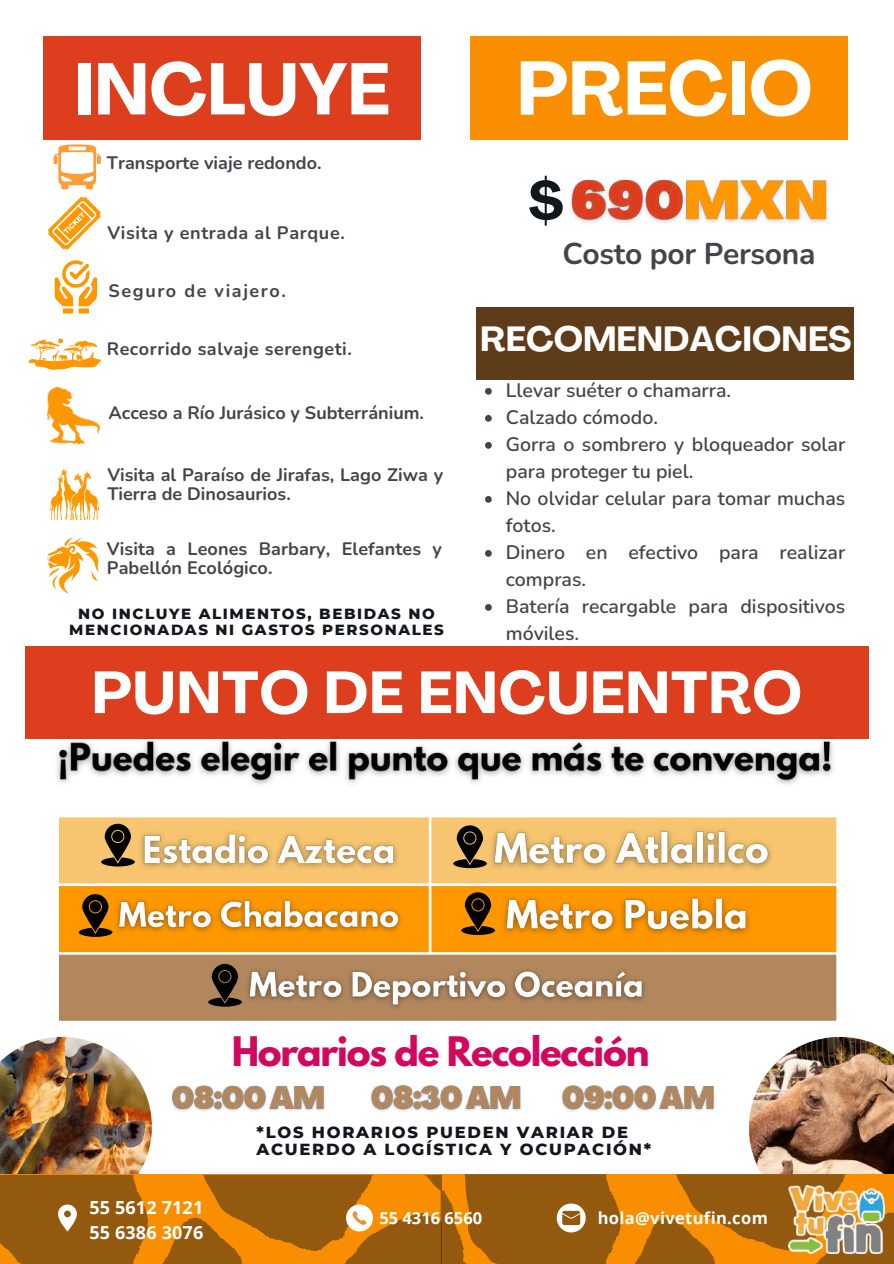
<style>
.page{position:relative;width:894px;height:1264px;background:#fff}
.page>*{position:absolute;margin:0;border:0;box-sizing:border-box;transform-origin:0 0}
.t1{font:700 75px "Agrandir";color:#fff}
.t2{font:700 72px "Agrandir";color:#fff}
.t3{font:700 58.5px "Agrandir";letter-spacing:.015em;color:#fff}
.t4{font:700 52.5px "Agrandir";color:#11171d}
.t5{font:700 36px "League Spartan";letter-spacing:-.035em;color:#d1085d}
.t6{font:700 34.5px "Agrandir";color:#fff}
.t7{font:700 30px "Nunito";letter-spacing:-.01em;color:#41464b}
.t8{font:600 19.5px/27px "Nunito";color:#41464b}
.t9{font:700 18px/19.2px "Nunito";letter-spacing:.005em;color:#41464b}
.t10{font:700 18px "Nunito";letter-spacing:.03em;color:#41464b}
.t11{font:700 18px "Nunito";letter-spacing:.035em;color:#41464b}
.t12{font:700 18px/24.8px "Open Sans";letter-spacing:.01em;color:#fff}
.t13{font:700 18px "Nunito";letter-spacing:.09em;color:#41464b}
.t14{font:700 16.5px "Open Sans";letter-spacing:.02em;color:#fff}
.t15{font:700 16.5px "Open Sans";color:#fff}
.t16{font:800 16.35px/17.2px "Montserrat";letter-spacing:.105em;color:#11171d}
.t17{font:800 15px/15.8px "Montserrat";letter-spacing:.105em;color:#11171d;text-align:center}
</style>
<div class="page">
<img style="left:0;top:1036px;width:152px;height:138px">
<img style="left:748px;top:1036px;width:145px;height:138px">
<div style="left:43px;top:36px;width:378px;height:104px;background:#dc3e1e"></div>
<div style="left:470px;top:36px;width:377px;height:104px;background:#f98e00"></div>
<div style="left:475px;top:307px;width:378px;height:73px;background:#5e3b19"></div>
<div style="left:25px;top:646px;width:843px;height:92px;background:#dc3e1e"></div>
<svg style="left:0;top:1174px;width:893px;height:89px;background:#b46c0e"></svg>
<svg style="left:54px;top:144px;width:47px;height:45px"></svg>
<img style="left:788px;top:1185px;width:96px;height:68px">
<svg style="left:47px;top:538px;width:52px;height:56px"></svg>
<svg style="left:29px;top:338px;width:72px;height:32px"></svg>
<svg style="left:55px;top:260px;width:42px;height:53px"></svg>
<svg style="left:48px;top:197px;width:53px;height:53px"></svg>
<img style="left:48px;top:387px;width:51px;height:56px">
<svg style="left:50px;top:469px;width:49px;height:51px"></svg>
<svg style="left:485px;top:388px;width:6px;height:7px"></svg>
<svg style="left:485px;top:415px;width:6px;height:7px"></svg>
<svg style="left:485px;top:442px;width:6px;height:7px"></svg>
<svg style="left:485px;top:496px;width:6px;height:7px"></svg>
<svg style="left:485px;top:550px;width:6px;height:7px"></svg>
<svg style="left:485px;top:604px;width:6px;height:7px"></svg>
<img style="left:171px;top:1085px;width:154px;height:26px">
<img style="left:569px;top:179px;width:108px;height:44px">
<img style="left:677px;top:179px;width:151px;height:44px">
<div style="left:59px;top:817px;width:777px;height:66px;background:#f7c56f"></div>
<div style="left:59px;top:886px;width:777px;height:66px;background:#ff9700"></div>
<div style="left:57px;top:953px;width:780px;height:69px;background:#b2875d"></div>
<hr style="left:56px;top:817px;width:3px;height:203px;background:#fff">
<hr style="left:428px;top:817px;width:3px;height:135px;background:#fff">
<hr style="left:836px;top:817px;width:2px;height:203px;background:#fff">
<hr style="left:56px;top:952px;width:782px;height:2px;background:#fff">
<hr style="left:56px;top:1020px;width:782px;height:3px;background:#fff">
<img style="left:134px;top:824px;width:271px;height:52px">
<img style="left:108px;top:892px;width:301px;height:47px">
<img style="left:482px;top:820px;width:298px;height:58px">
<img style="left:495px;top:888px;width:262px;height:54px">
<svg style="left:101px;top:823px;width:34px;height:43px"></svg>
<div style="left:112px;top:830px;width:11px;height:12px;background:#000;border-radius:50%"></div>
<svg style="left:79px;top:894px;width:33px;height:42px"></svg>
<div style="left:90px;top:901px;width:11px;height:11px;background:#000;border-radius:50%"></div>
<svg style="left:461px;top:892px;width:34px;height:43px"></svg>
<div style="left:472px;top:899px;width:11px;height:11px;background:#000;border-radius:50%"></div>
<svg style="left:453px;top:825px;width:34px;height:43px"></svg>
<div style="left:464px;top:832px;width:11px;height:11px;background:#000;border-radius:50%"></div>
<img style="left:48px;top:738px;width:793px;height:47px">
<svg style="left:208px;top:963px;width:31px;height:43px"></svg>
<div style="left:219px;top:970px;width:11px;height:12px;background:#000;border-radius:50%"></div>
<img style="left:239px;top:969px;width:406px;height:39px">
<img style="left:370px;top:1085px;width:151px;height:27px">
<img style="left:561px;top:1084px;width:154px;height:28px">
<h2 class="t2" style="left:74px;top:60px;width:317px">INCLUYE</h2>
<h1 class="t1" style="left:516px;top:58px;width:297px">PRECIO</h1>
<p class="t9" style="left:107px;top:154px;width:216px">Transporte viaje redondo.</p>
<p class="t11" style="left:107px;top:220px;width:239px">Visita y entrada al Parque.</p>
<p class="t13" style="left:108px;top:279px;width:179px">Seguro de viajero.</p>
<p class="t10" style="left:107px;top:337px;width:246px">Recorrido salvaje serengeti.</p>
<p class="t9" style="left:108px;top:403px;width:317px">Acceso a Río Jurásico y Subterránium.</p>
<p class="t9" style="left:107px;top:465px;width:337px">Visita al Paraíso de Jirafas, Lago Ziwa y<br>Tierra de Dinosaurios.</p>
<p class="t9" style="left:107px;top:539px;width:336px">Visita a Leones Barbary, Elefantes y<br>Pabellón Ecológico.</p>
<p class="t17" style="left:69px;top:605px;width:376px">NO INCLUYE ALIMENTOS, BEBIDAS NO<br>MENCIONADAS NI GASTOS PERSONALES</p>
<h3 class="t4" style="left:528px;top:179px;width:37px">$</h3>
<h3 class="t7" style="left:562px;top:233px;width:254px">Costo por Persona</h3>
<h3 class="t6" style="left:480px;top:325px;width:372px">RECOMENDACIONES</h3>
<p class="t8" style="left:505px;top:377px;width:341px">Llevar suéter o chamarra.<br>Calzado cómodo.<br>Gorra o sombrero y bloqueador solar para proteger tu piel.<br>No olvidar celular para tomar muchas fotos.<br>Dinero en efectivo para realizar compras.<br>Batería recargable para dispositivos móviles.</p>
<h3 class="t3" style="left:92px;top:669px;width:711px">PUNTO DE ENCUENTRO</h3>
<h3 class="t5" style="left:232px;top:1033px;width:419px">Horarios de Recolección</h3>
<p class="t16" style="left:256px;top:1123px;width:396px">*LOS HORARIOS PUEDEN VARIAR DE<br>ACUERDO A LOGÍSTICA Y OCUPACIÓN*</p>
<p class="t12" style="left:89px;top:1194px;width:115px">55 5612 7121<br>55 6386 3076</p>
<p class="t15" style="left:379px;top:1205px;width:104px">55 4316 6560</p>
<p class="t14" style="left:597px;top:1205px;width:172px">hola@vivetufin.com</p>
</div>
